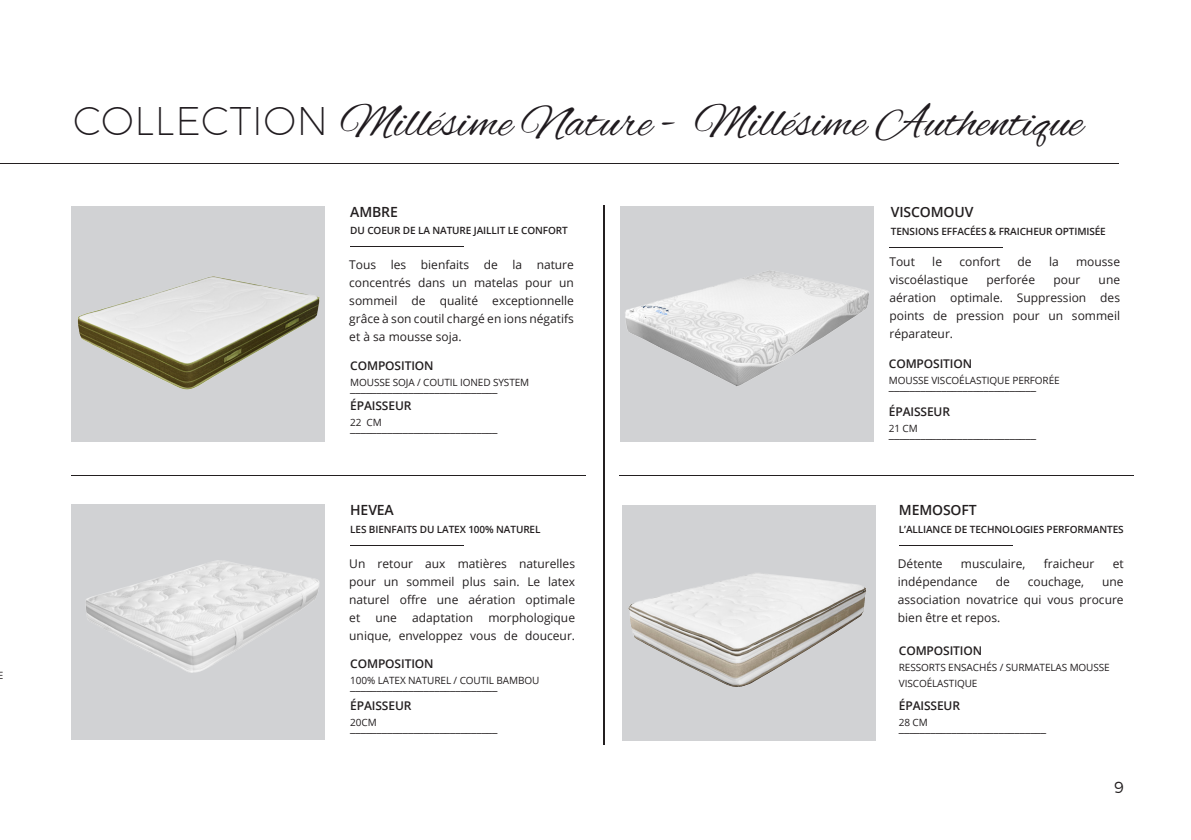
<style>
.page{position:relative;width:1191px;height:840px;background:#fff}
.page>*{position:absolute;margin:0;border:0;box-sizing:border-box;transform-origin:0 0}
.t1{font:48px "Alex Brush";color:#201b1f}
.t2{font:300 16px "Montserrat";color:#231f20}
.t3{font:600 14px "Open Sans";letter-spacing:-.01em;color:#231f20}
.t4{font:12px/18px "Open Sans";color:#231f20;text-align:justify}
.t5{font:600 12px "Open Sans";letter-spacing:-.01em;color:#231f20}
.t6{font:10px/16px "Open Sans";letter-spacing:-.01em;color:#231f20}
.t7{font:600 10px "Open Sans";letter-spacing:-.01em;color:#231f20}
.s1{font-family:"Montserrat";font-weight:200;font-size:40px}
</style>
<div class="page">
<div style="left:71px;top:206px;width:254px;height:235px;background:#d1d2d4"></div>
<hr style="left:350px;top:246px;width:114px;height:1px;background:#231f20">
<div style="left:71px;top:504px;width:254px;height:235px;background:#d1d2d4"></div>
<img style="left:86px;top:560px;width:234px;height:113px">
<hr style="left:350px;top:544px;width:114px;height:1px;background:#231f20">
<hr style="left:71px;top:475px;width:514px;height:1px;background:#231f20">
<hr style="left:603px;top:206px;width:1px;height:538px;background:#231f20">
<img style="left:77px;top:276px;width:243px;height:114px">
<div style="left:620px;top:206px;width:253px;height:236px;background:#d1d2d4"></div>
<hr style="left:889px;top:247px;width:113px;height:1px;background:#231f20">
<hr style="left:899px;top:545px;width:113px;height:1px;background:#231f20">
<hr style="left:619px;top:475px;width:515px;height:1px;background:#231f20">
<img style="left:625px;top:234px;width:249px;height:169px">
<div style="left:621px;top:504px;width:254px;height:236px;background:#d1d2d4"></div>
<img style="left:621px;top:552px;width:255px;height:173px">
<p class="t6" style="left:-2px;top:667px;width:7px">E</p>
<h1 class="t1" style="left:73px;top:95px;width:1011px"><span class="s1">COLLECTION</span> Millésime Nature - Millésime Authentique</h1>
<p class="t3" style="left:350px;top:201px;width:49px">AMBRE</p>
<p class="t7" style="left:350px;top:223px;width:219px">DU COEUR DE LA NATURE JAILLIT LE CONFORT</p>
<p class="t4" style="left:349px;top:255px;width:226px">Tous les bienfaits de la nature concentrés dans un matelas pour un sommeil de qualité exceptionnelle grâce à son coutil chargé en ions négatifs et à sa mousse soja.</p>
<p class="t5" style="left:350px;top:357px;width:85px">COMPOSITION</p>
<p class="t6" style="left:350px;top:374px;width:180px">MOUSSE SOJA / COUTIL IONED SYSTEM</p>
<p class="t4" style="left:350px;top:378px;width:149px">____________________________</p>
<p class="t5" style="left:350px;top:396px;width:63px">ÉPAISSEUR</p>
<p class="t6" style="left:350px;top:413px;width:33px">22 CM</p>
<p class="t3" style="left:350px;top:499px;width:45px">HEVEA</p>
<p class="t7" style="left:350px;top:521px;width:192px">LES BIENFAITS DU LATEX 100% NATUREL</p>
<p class="t4" style="left:349px;top:553px;width:227px">Un retour aux matières naturelles pour un sommeil plus sain. Le latex naturel offre une aération optimale et</p>
<p class="t4" style="left:349px;top:607px;width:227px;text-align:right">morphologique<br>unique, enveloppez vous de douceur.</p>
<p class="t5" style="left:350px;top:655px;width:85px">COMPOSITION</p>
<p class="t6" style="left:350px;top:672px;width:191px">100% LATEX NATUREL / COUTIL BAMBOU</p>
<p class="t4" style="left:350px;top:676px;width:149px">____________________________</p>
<p class="t5" style="left:350px;top:696px;width:63px">ÉPAISSEUR</p>
<p class="t6" style="left:350px;top:713px;width:28px">20CM</p>
<p class="t4" style="left:350px;top:718px;width:149px">____________________________</p>
<p class="t4" style="left:375px;top:607px;width:23px">une</p>
<p class="t4" style="left:412px;top:607px;width:62px">adaptation</p>
<p class="t3" style="left:891px;top:202px;width:84px">VISCOMOUV</p>
<p class="t7" style="left:891px;top:224px;width:216px">TENSIONS EFFACÉES &amp; FRAICHEUR OPTIMISÉE</p>
<p class="t4" style="left:889px;top:252px;width:27px">Tout</p>
<p class="t4" style="left:932px;top:252px;width:11px">le</p>
<p class="t4" style="left:959px;top:252px;width:42px">confort</p>
<p class="t4" style="left:1017px;top:252px;width:16px">de</p>
<p class="t4" style="left:1049px;top:252px;width:11px">la</p>
<p class="t4" style="left:1076px;top:252px;width:45px">mousse</p>
<p class="t4" style="left:889px;top:270px;width:80px">viscoélastique</p>
<p class="t4" style="left:986px;top:270px;width:50px">perforée</p>
<p class="t4" style="left:1053px;top:270px;width:28px">pour</p>
<p class="t4" style="left:889px;top:270px;width:232px;text-indent:209px">une aération optimale. Suppression des points de pression pour un sommeil réparateur.</p>
<p class="t5" style="left:889px;top:355px;width:85px">COMPOSITION</p>
<p class="t6" style="left:889px;top:372px;width:172px">MOUSSE VISCOÉLASTIQUE PERFORÉE</p>
<p class="t4" style="left:889px;top:376px;width:149px">____________________________</p>
<p class="t5" style="left:889px;top:403px;width:63px">ÉPAISSEUR</p>
<p class="t6" style="left:889px;top:420px;width:30px">21 CM</p>
<p class="t4" style="left:889px;top:424px;width:149px">____________________________</p>
<p class="t3" style="left:899px;top:500px;width:79px">MEMOSOFT</p>
<p class="t7" style="left:899px;top:522px;width:226px">L’ALLIANCE DE TECHNOLOGIES PERFORMANTES</p>
<p class="t4" style="left:898px;top:554px;width:46px">Détente</p>
<p class="t4" style="left:961px;top:554px;width:66px">musculaire,</p>
<p class="t4" style="left:1043px;top:554px;width:52px">fraicheur</p>
<p class="t4" style="left:1112px;top:554px;width:12px">et</p>
<p class="t4" style="left:898px;top:572px;width:81px">indépendance</p>
<p class="t4" style="left:995px;top:572px;width:16px">de</p>
<p class="t4" style="left:1027px;top:572px;width:58px">couchage,</p>
<p class="t4" style="left:898px;top:572px;width:227px;text-indent:204px">une association novatrice qui vous procure bien être et repos.</p>
<p class="t5" style="left:899px;top:641px;width:85px">COMPOSITION</p>
<p class="t6" style="left:899px;top:658px;width:212px">RESSORTS ENSACHÉS / SURMATELAS MOUSSE<br>VISCOÉLASTIQUE</p>
<p class="t5" style="left:899px;top:697px;width:63px">ÉPAISSEUR</p>
<p class="t6" style="left:899px;top:714px;width:30px">28 CM</p>
<p class="t4" style="left:899px;top:718px;width:149px">____________________________</p>
<h2 class="t2" style="left:1114px;top:777px;width:11px">9</h2>
</div>
